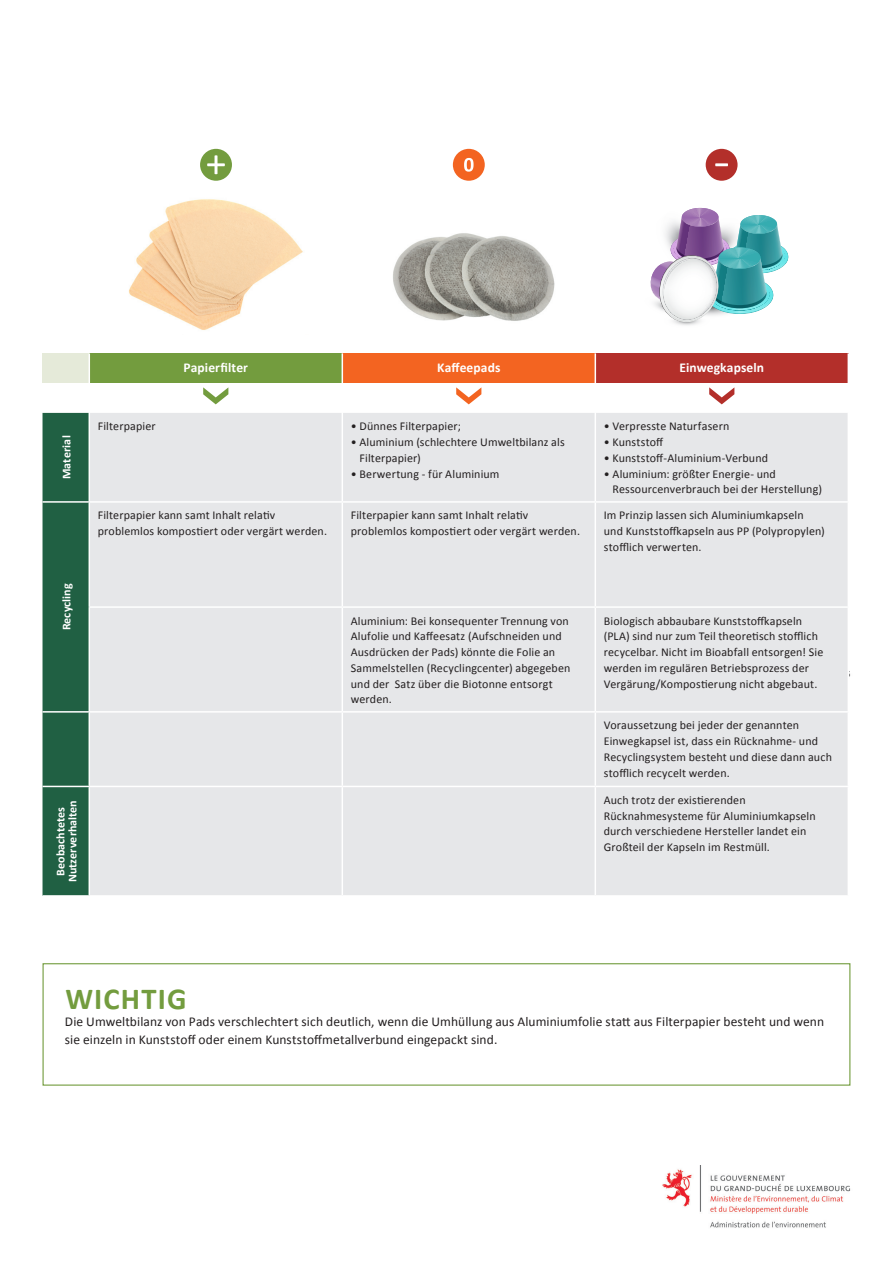
<style>
.page{position:relative;width:893px;height:1263px;background:#fff}
.page>*{position:absolute;margin:0;border:0;box-sizing:border-box;transform-origin:0 0}
.Texte{font:700 30.6px "Calibri";letter-spacing:.035em;color:#739c3e}
.Texte-2{font:13.5px/18px "Calibri";letter-spacing:.005em;color:#231f20}
.Titre-Niveau-2{font:700 13.5px "Calibri";letter-spacing:.01em;color:#fff}
.Texte-3{font:12px/15.8px "Calibri";letter-spacing:.01em;color:#231f20}
.Titre-Niveau-2-2{font:700 12px/12px "Calibri";letter-spacing:.005em;color:#fff;text-align:center}
</style>
<div class="page">
<img style="left:128px;top:199px;width:175px;height:131px">
<svg style="left:650px;top:207px;width:138px;height:118px"></svg>
<div style="left:43px;top:353px;width:46px;height:30px;background:#e5ead9"></div>
<div style="left:89px;top:353px;width:253px;height:30px;background:#739c3e"></div>
<div style="left:342px;top:353px;width:253px;height:30px;background:#f36421"></div>
<div style="left:595px;top:353px;width:253px;height:30px;background:#b32f2a"></div>
<hr style="left:89px;top:353px;width:1px;height:30px;background:#fff">
<hr style="left:342px;top:353px;width:1px;height:30px;background:#fff">
<hr style="left:595px;top:353px;width:1px;height:30px;background:#fff">
<svg style="left:43px;top:387px;width:805px;height:509px;background:#dde1e1"></svg>
<img style="left:393px;top:233px;width:162px;height:88px">
<img style="left:662px;top:1165px;width:189px;height:63px">
<div style="left:706px;top:149px;width:32px;height:32px;background:#b32f2a;border-radius:50%"></div>
<svg style="left:715px;top:163px;width:13px;height:3px"></svg>
<div style="left:200px;top:149px;width:32px;height:32px;background:#739c3e;border-radius:50%"></div>
<svg style="left:207px;top:155px;width:18px;height:19px"></svg>
<div style="left:453px;top:149px;width:32px;height:32px;background:#f36421;border-radius:50%"></div>
<svg style="left:464px;top:158px;width:10px;height:14px"></svg>
<div style="left:43px;top:963px;width:807px;height:123px;border:1px solid #739c3e"></div>
<p class="Titre-Niveau-2-2" style="left:60px;top:479px;width:45px;rotate:-90deg">Material</p>
<p class="Titre-Niveau-2-2" style="left:60px;top:630px;width:49px;rotate:-90deg">Recycling</p>
<p class="Titre-Niveau-2" style="left:183px;top:359px;width:66px">Papierfilter</p>
<p class="Titre-Niveau-2" style="left:437px;top:359px;width:65px">Kaffeepads</p>
<p class="Titre-Niveau-2" style="left:679px;top:359px;width:86px">Einwegkapseln</p>
<p class="Texte-3" style="left:98px;top:419px;width:59px">Filterpapier</p>
<p class="Texte-3" style="left:351px;top:419px;width:112px">• Dünnes Filterpapier;</p>
<p class="Texte-3" style="left:359px;top:434px;width:207px;text-indent:-9px">• Aluminium (schlechtere Umweltbilanz als<br>Filterpapier)</p>
<p class="Texte-3" style="left:351px;top:466px;width:150px">• Berwertung - für Aluminium</p>
<p class="Texte-3" style="left:604px;top:419px;width:127px">• Verpresste Naturfasern</p>
<p class="Texte-3" style="left:604px;top:434px;width:61px">• Kunststoff</p>
<p class="Texte-3" style="left:604px;top:450px;width:166px">• Kunststoff-Aluminium-Verbund</p>
<p class="Texte-3" style="left:612px;top:466px;width:211px;text-indent:-9px">• Aluminium: größter Energie- und<br>Ressourcenverbrauch bei der Herstellung)</p>
<p class="Texte-3" style="left:98px;top:508px;width:231px">Filterpapier kann samt Inhalt relativ problemlos kompostiert oder vergärt werden.</p>
<p class="Texte-3" style="left:351px;top:508px;width:231px">Filterpapier kann samt Inhalt relativ problemlos kompostiert oder vergärt werden.</p>
<p class="Texte-3" style="left:604px;top:508px;width:222px">Im Prinzip lassen sich Aluminiumkapseln und Kunststoffkapseln aus PP (Polypropylen) stofflich verwerten.</p>
<p class="Texte-3" style="left:351px;top:613px;width:221px">Aluminium: Bei konsequenter Trennung von Alufolie und Kaffeesatz (Aufschneiden und Ausdrücken der Pads) könnte die Folie an Sammelstellen (Recyclingcenter) abgegeben und der Satz über die Biotonne entsorgt werden.</p>
<p class="Texte-3" style="left:604px;top:613px;width:221px">Biologisch abbaubare Kunststoffkapseln (PLA) sind nur zum Teil theoretisch stofflich recycelbar. Nicht im Bioabfall entsorgen! Sie werden im regulären Betriebsprozess der Vergärung/Kompostierung nicht abgebaut.</p>
<p class="Texte-3" style="left:604px;top:717px;width:230px">Voraussetzung bei jeder der genannten Einwegkapsel ist, dass ein Rücknahme- und Recyclingsystem besteht und diese dann auch stofflich recycelt werden.</p>
<p class="Titre-Niveau-2-2" style="left:54px;top:882px;width:84px;rotate:-90deg">Beobachtetes<br>Nutzerverhalten</p>
<p class="Texte-3" style="left:604px;top:792px;width:213px">Auch trotz der existierenden Rücknahmesysteme für Aluminiumkapseln durch verschiedene Hersteller landet ein Großteil der Kapseln im Restmüll.</p>
<p class="Texte" style="left:66px;top:979px;width:123px">WICHTIG</p>
<p class="Texte-2" style="left:65px;top:1013px;width:761px">Die Umweltbilanz von Pads verschlechtert sich deutlich, wenn die Umhüllung aus Aluminiumfolie statt aus Filterpapier besteht und wenn sie einzeln in Kunststoff oder einem Kunststoffmetallverbund eingepackt sind.</p>
</div>
